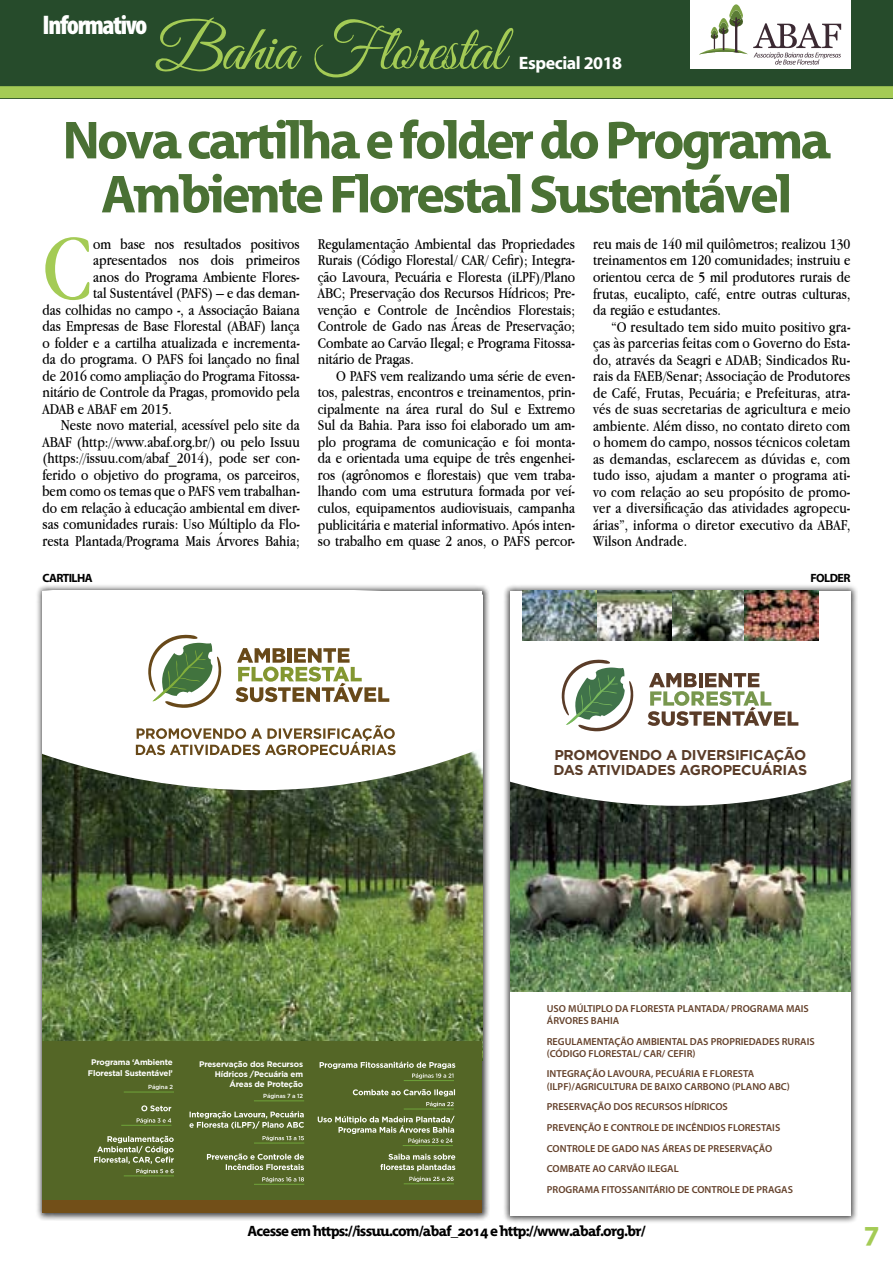
<style>
.page{position:relative;width:893px;height:1263px;background:#fff}
.page>*{position:absolute;margin:0;border:0;box-sizing:border-box;transform-origin:0 0}
.t1{font:94.35px "Apple Garamond";color:#a4cb55}
.t2{font:65.55px "Great Vibes";letter-spacing:-.02em;color:#a4cb55}
.t3{font:700 54px/54px "Grandesign Neue Roman";letter-spacing:-.05em;color:#4a7134;text-align:center}
.t4{font:700 28.5px "Grandesign Neue Roman";color:#a4cb55}
.t5{font:900 condensed 27px "Myriad Pro";letter-spacing:-.05em;color:#fff}
.t6{font:700 18px "Myriad";letter-spacing:-.025em;color:#fff}
.t7{font:15.75px/16.5px "Apple Garamond";color:#000;text-align:justify}
.t8{font:700 15px "Grandesign Neue Roman";letter-spacing:-.05em;color:#000}
.t9{font:700 14.25px/15.8px "Gotham";letter-spacing:-.02em;color:#5a3c28}
.t10{font:700 12px "Grandesign Neue Roman";letter-spacing:-.05em;color:#000}
.t11{font:600 10.2px/20.7px "Myriad Pro";color:#65422c}
.t12{font:700 8.1px/10.4px "Gotham";letter-spacing:-.02em;color:#fff;text-align:right}
.t13{font:500 5.85px "Gotham";letter-spacing:-.02em;color:#fff}
</style>
<div class="page">
<div style="left:0;top:0;width:893px;height:98px;background:#264b2b"></div>
<div style="left:0;top:86px;width:893px;height:12px;background:#a4cb55"></div>
<div style="left:690px;top:0;width:160px;height:69px;background:#fff"></div>
<svg style="left:699px;top:4px;width:142px;height:61px"></svg>
<div style="left:35px;top:583px;width:455px;height:637px;background:#000;opacity:.75"></div>
<img style="left:43px;top:828px;width:439px;height:213px">
<div style="left:43px;top:1041px;width:439px;height:172px;background:#546626"></div>
<div style="left:43px;top:1200px;width:439px;height:13px;background:#724f18"></div>
<svg style="left:43px;top:591px;width:439px;height:237px"></svg>
<svg style="left:189px;top:1111px;width:115px;height:18px"></svg>
<svg style="left:353px;top:1089px;width:102px;height:7px"></svg>
<svg style="left:141px;top:1105px;width:30px;height:6px"></svg>
<svg style="left:207px;top:1153px;width:97px;height:17px"></svg>
<svg style="left:136px;top:725px;width:260px;height:30px"></svg>
<svg style="left:263px;top:1136px;width:41px;height:5px"></svg>
<svg style="left:137px;top:1118px;width:34px;height:5px"></svg>
<svg style="left:262px;top:1177px;width:42px;height:5px"></svg>
<svg style="left:380px;top:1154px;width:75px;height:28px"></svg>
<svg style="left:318px;top:1116px;width:137px;height:27px"></svg>
<svg style="left:320px;top:1061px;width:135px;height:18px"></svg>
<svg style="left:426px;top:1102px;width:28px;height:5px"></svg>
<svg style="left:94px;top:1136px;width:80px;height:38px"></svg>
<svg style="left:235px;top:648px;width:154px;height:54px"></svg>
<svg style="left:148px;top:635px;width:74px;height:73px"></svg>
<hr style="left:254px;top:1100px;width:50px;height:1px;background:#6fa43a">
<hr style="left:124px;top:1092px;width:50px;height:1px;background:#6fa43a">
<hr style="left:254px;top:1143px;width:50px;height:1px;background:#6fa43a">
<hr style="left:121px;top:1125px;width:50px;height:1px;background:#6fa43a">
<hr style="left:254px;top:1184px;width:50px;height:1px;background:#6fa43a">
<hr style="left:404px;top:1183px;width:50px;height:1px;background:#6fa43a">
<hr style="left:403px;top:1145px;width:50px;height:1px;background:#6fa43a">
<hr style="left:404px;top:1080px;width:50px;height:1px;background:#6fa43a">
<hr style="left:404px;top:1109px;width:50px;height:1px;background:#6fa43a">
<hr style="left:124px;top:1175px;width:50px;height:1px;background:#6fa43a">
<div style="left:502px;top:583px;width:356px;height:640px;background:#000;opacity:.75"></div>
<img style="left:510px;top:872px;width:340px;height:120px">
<svg style="left:510px;top:605px;width:340px;height:267px"></svg>
<svg style="left:562px;top:660px;width:72px;height:71px"></svg>
<svg style="left:647px;top:673px;width:151px;height:53px"></svg>
<div style="left:510px;top:992px;width:340px;height:224px;background:#fff"></div>
<img style="left:523px;top:591px;width:296px;height:49px">
<h2 class="t2" style="left:155px;top:13px;width:352px">Bahia Florestal</h2>
<h3 class="t5" style="left:43px;top:10px;width:106px">Informativo</h3>
<p class="t6" style="left:519px;top:54px;width:105px">Especial 2018</p>
<h3 class="t3" style="left:63px;top:114px;width:769px">Nova cartilha e folder do Programa<br>Ambiente Florestal Sustentável</h3>
<h1 class="t1" style="left:43px;top:212px;width:52px">C</h1>
<p class="t7" style="left:93px;top:235px;width:208px">om base nos resultados positivos</p>
<p class="t7" style="left:593px;top:235px;width:259px">reu mais de 140 mil quilômetros; realizou 130 treinamentos em 120 comunidades; instruiu e orientou cerca de 5 mil produtores rurais de frutas, eucalipto, café, entre outras culturas, da região e estudantes.</p>
<p class="t7" style="left:593px;top:318px;width:259px;text-indent:18px">“O resultado tem sido muito positivo gra&shy;ças às parcerias feitas com o Governo do Esta&shy;do, através da Seagri e ADAB; Sindicados Ru&shy;rais da FAEB/Senar; Associação de Produtores de Café, Frutas, Pecuária; e Prefeituras, atra&shy;vés de suas secretarias de agricultura e meio ambiente. Além disso, no contato direto com o homem do campo, nossos técnicos coletam as demandas, esclarecem as dúvidas e, com tudo isso, ajudam a manter o programa ati&shy;vo com relação ao seu propósito de promo&shy;ver a diversificação das atividades agropecu&shy;árias”, informa o diretor executivo da ABAF, Wilson Andrade.</p>
<p class="t7" style="left:318px;top:235px;width:259px">Regulamentação Ambiental das Propriedades Rurais (Código Florestal/ CAR/ Cefir); Integra&shy;ção Lavoura, Pecuária e Floresta (iLPF)/Plano ABC; Preservação dos Recursos Hídricos; Pre&shy;venção e Controle de Incêndios Florestais; Controle de Gado nas Áreas de Preservação; Combate ao Carvão Ilegal; e Programa Fitossa&shy;nitário de Pragas.</p>
<p class="t7" style="left:318px;top:367px;width:259px;text-indent:18px">O PAFS vem realizando uma série de even&shy;tos, palestras, encontros e treinamentos, prin&shy;cipalmente na área rural do Sul e Extremo Sul da Bahia. Para isso foi elaborado um am&shy;plo programa de comunicação e foi monta&shy;da e orientada uma equipe de três engenhei&shy;ros (agrônomos e florestais) que vem traba&shy;lhando com uma estrutura formada por veí&shy;culos, equipamentos audiovisuais, campanha publicitária e material informativo. Após inten&shy;so trabalho em quase 2 anos, o PAFS percor-</p>
<p class="t7" style="left:93px;top:252px;width:208px">apresentados nos dois primeiros</p>
<p class="t7" style="left:93px;top:268px;width:208px">anos do Programa Ambiente Flores-</p>
<p class="t7" style="left:93px;top:285px;width:208px">tal Sustentável (PAFS) – e das deman-</p>
<p class="t7" style="left:43px;top:301px;width:259px">das colhidas no campo -, a Associação Baiana</p>
<p class="t7" style="left:43px;top:318px;width:259px">das Empresas de Base Florestal (ABAF) lança</p>
<p class="t7" style="left:43px;top:334px;width:259px">o folder e a cartilha atualizada e incrementa-</p>
<p class="t7" style="left:43px;top:351px;width:259px">da do programa. O PAFS foi lançado no final</p>
<p class="t7" style="left:43px;top:367px;width:259px">de 2016 como ampliação do Programa Fitossa-</p>
<p class="t7" style="left:43px;top:384px;width:259px">nitário de Controle da Pragas, promovido pela</p>
<p class="t7" style="left:43px;top:400px;width:131px">ADAB e ABAF em 2015.</p>
<p class="t7" style="left:61px;top:417px;width:241px">Neste novo material, acessível pelo site da</p>
<p class="t7" style="left:43px;top:433px;width:259px">ABAF (http://www.abaf.org.br/) ou pelo Issuu</p>
<p class="t7" style="left:43px;top:450px;width:259px">(https://issuu.com/abaf_2014), pode ser con-</p>
<p class="t7" style="left:43px;top:466px;width:259px">ferido o objetivo do programa, os parceiros,</p>
<p class="t7" style="left:43px;top:483px;width:259px">bem como os temas que o PAFS vem trabalhan-</p>
<p class="t7" style="left:43px;top:499px;width:259px">do em relação à educação ambiental em diver-</p>
<p class="t7" style="left:43px;top:516px;width:259px">sas comunidades rurais: Uso Múltiplo da Flo-</p>
<p class="t7" style="left:43px;top:532px;width:259px">resta Plantada/Programa Mais Árvores Bahia;</p>
<p class="t10" style="left:43px;top:571px;width:50px">Cartilha</p>
<p class="t10" style="left:810px;top:571px;width:39px">Folder</p>
<p class="t9" style="left:554px;top:746px;width:255px">PROMOVENDO A DIVERSIFICAÇÃO<br>DAS ATIVIDADES AGROPECUÁRIAS</p>
<p class="t12" style="left:88px;top:1057px;width:87px;text-align:center">Programa ‘Ambiente<br>Florestal Sustentável’</p>
<p class="t13" style="left:148px;top:1083px;width:26px">Página 2</p>
<p class="t12" style="left:199px;top:1059px;width:105px">Preservação dos Recursos<br>Hídricos /Pecuária em<br>Áreas de Proteção</p>
<p class="t13" style="left:263px;top:1092px;width:41px">Páginas 7 a 12</p>
<p class="t11" style="left:547px;top:1002px;width:264px;line-height:12.3px">USO MÚLTIPLO DA FLORESTA PLANTADA/ PROGRAMA MAIS<br>ÁRVORES BAHIA</p>
<p class="t11" style="left:547px;top:1035px;width:269px;line-height:12.3px">REGULAMENTAÇÃO AMBIENTAL DAS PROPRIEDADES RURAIS (CÓDIGO FLORESTAL/ CAR/ CEFIR)</p>
<p class="t11" style="left:547px;top:1067px;width:245px;line-height:12.3px">INTEGRAÇÃO LAVOURA, PECUÁRIA E FLORESTA (ILPF)/AGRICULTURA DE BAIXO CARBONO (PLANO ABC)</p>
<p class="t11" style="left:547px;top:1096px;width:248px">PRESERVAÇÃO DOS RECURSOS HÍDRICOS<br>PREVENÇÃO E CONTROLE DE INCÊNDIOS FLORESTAIS CONTROLE DE GADO NAS ÁREAS DE PRESERVAÇÃO COMBATE AO CARVÃO ILEGAL<br>PROGRAMA FITOSSANITÁRIO DE CONTROLE DE PRAGAS</p>
<p class="t8" style="left:247px;top:1222px;width:400px">Acesse em https://issuu.com/abaf_2014 e http://www.abaf.org.br/</p>
<h3 class="t4" style="left:864px;top:1215px;width:17px">7</h3>
</div>
